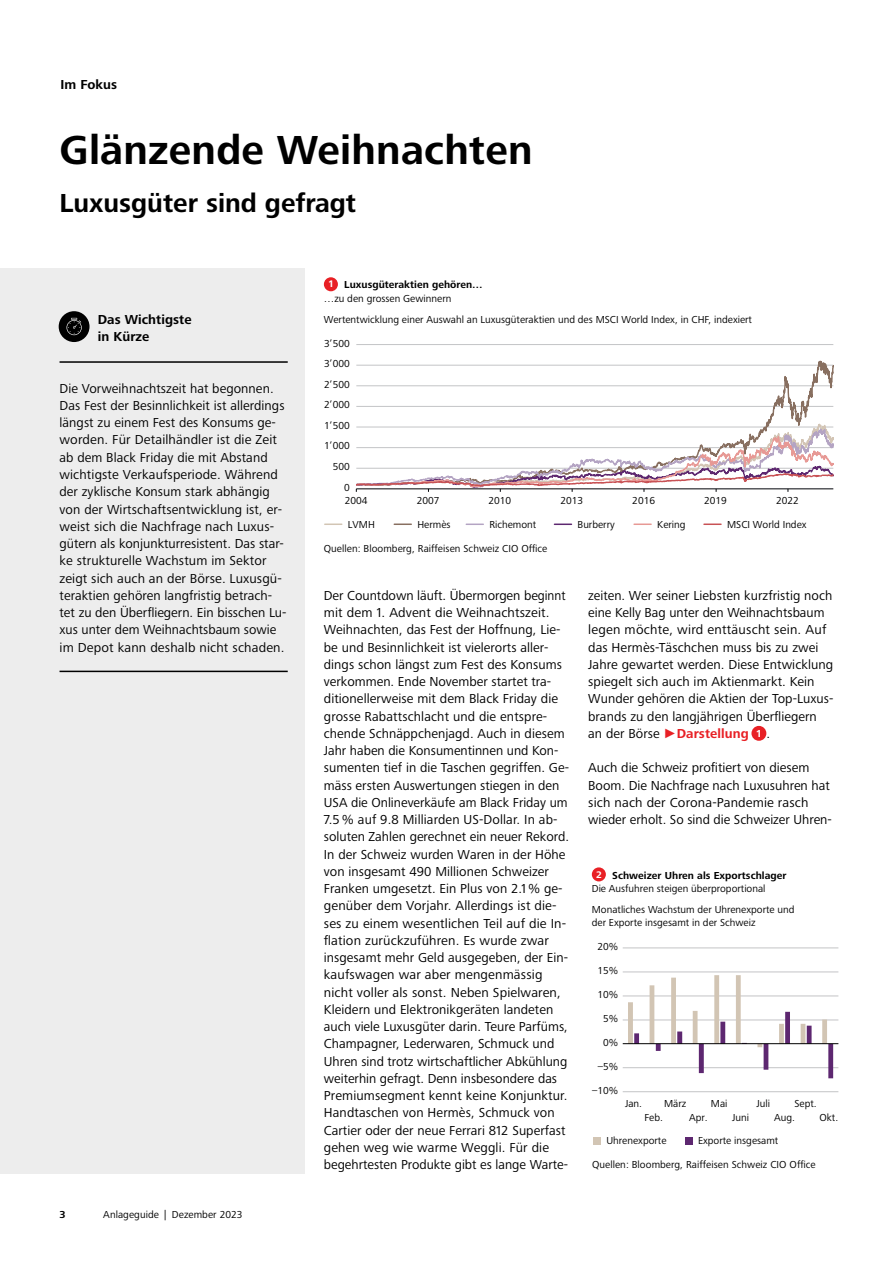
<style>
.page{position:relative;width:893px;height:1263px;background:#fff}
.page>*{position:absolute;margin:0;border:0;box-sizing:border-box;transform-origin:0 0}
.t1{font:700 42px "Frutiger Next LTW1 G";letter-spacing:.005em;color:#000}
.t2{font:700 27px "Frutiger Next LTW1 G";color:#000}
.t3{font:13.5px/17.2px "Frutiger Next LTW1 G";letter-spacing:.005em;color:#000}
.t4{font:700 13.5px/17.2px "Frutiger Next LTW1 G";letter-spacing:.005em;color:#000}
.t5{font:10.5px/13.5px "Frutiger Next LTW1 G";color:#000}
.t6{font:700 10.5px/13.5px "Frutiger Next LTW1 G";letter-spacing:.005em;color:#000}
.s1{font-size:9.9px;color:#fff}
.s2{font-weight:400}
.s3{font-family:"Arial";color:#e82025}
.s4{font-weight:700;color:#e82025}
.s5{font-weight:700;font-size:10.5px;color:#fff}
.s6{font-weight:700;font-size:9.9px;color:#fff}
.s7{font-weight:700}
</style>
<div class="page">
<div style="left:751px;top:726px;width:15px;height:15px;background:#e82025;border-radius:50%"></div>
<div style="left:0;top:268px;width:305px;height:906px;background:#ededed"></div>
<svg style="left:59px;top:311px;width:31px;height:31px"></svg>
<svg style="left:59px;top:311px;width:30px;height:30px"></svg>
<hr style="left:60px;top:361px;width:228px;height:2px;background:#000">
<hr style="left:60px;top:671px;width:228px;height:1px;background:#000">
<div style="left:324px;top:277px;width:14px;height:14px;background:#e82025;border-radius:50%"></div>
<svg style="left:325px;top:523px;width:17px;height:2px"></svg>
<svg style="left:394px;top:523px;width:17px;height:2px"></svg>
<svg style="left:634px;top:523px;width:17px;height:2px"></svg>
<svg style="left:466px;top:523px;width:17px;height:2px"></svg>
<svg style="left:554px;top:523px;width:17px;height:2px"></svg>
<svg style="left:704px;top:523px;width:17px;height:2px"></svg>
<hr style="left:356px;top:344px;width:477px;height:1px;background:#c3c4c6">
<svg style="left:356px;top:360px;width:477px;height:63px"></svg>
<svg style="left:356px;top:423px;width:477px;height:69px"></svg>
<div style="left:592px;top:867px;width:14px;height:14px;background:#e82025;border-radius:50%"></div>
<div style="left:593px;top:1137px;width:8px;height:7px;background:#d2c5b4"></div>
<div style="left:685px;top:1137px;width:8px;height:7px;background:#5d2770"></div>
<hr style="left:623px;top:1091px;width:215px;height:1px;background:#c3c4c6">
<hr style="left:623px;top:1067px;width:215px;height:1px;background:#c3c4c6">
<hr style="left:623px;top:1020px;width:215px;height:1px;background:#c3c4c6">
<hr style="left:623px;top:996px;width:215px;height:1px;background:#c3c4c6">
<hr style="left:623px;top:972px;width:215px;height:1px;background:#c3c4c6">
<hr style="left:623px;top:948px;width:215px;height:1px;background:#c3c4c6">
<svg style="left:628px;top:975px;width:205px;height:103px"></svg>
<hr style="left:623px;top:1043px;width:215px;height:1px;background:#000">
<p class="t4" style="left:61px;top:77px;width:58px">Im Fokus</p>
<h1 class="t1" style="left:60px;top:126px;width:475px">Glänzende Weihnachten</h1>
<h2 class="t2" style="left:60px;top:188px;width:298px">Luxusgüter sind gefragt</h2>
<p class="t4" style="left:98px;top:311px;width:95px">Das Wichtigste in Kürze</p>
<p class="t3" style="left:60px;top:380px;width:228px">Die Vorweihnachtszeit hat begonnen.<br>Das Fest der Besinnlichkeit ist allerdings längst zu einem Fest des Konsums ge&shy;worden. Für Detailhändler ist die Zeit ab dem Black Friday die mit Abstand wichtigste Verkaufsperiode. Während der zyklische Konsum stark abhängig von der Wirtschaftsentwicklung ist, er&shy;weist sich die Nachfrage nach Luxus&shy;gütern als konjunkturresistent. Das star&shy;ke strukturelle Wachstum im Sektor zeigt sich auch an der Börse. Luxusgü&shy;teraktien gehören langfristig betrach&shy;tet zu den Überfliegern. Ein bisschen Lu&shy;xus unter dem Weihnachtsbaum sowie im Depot kann deshalb nicht schaden.</p>
<p class="t6" style="left:60px;top:1208px;width:8px">3</p>
<p class="t5" style="left:103px;top:1208px;width:141px">Anlageguide | Dezember 2023</p>
<p class="t6" style="left:324px;top:279px;width:160px;text-indent:4px"><span class="s1">1</span> Luxusgüteraktien gehören… <span class="s2">…zu den grossen Gewinnern</span></p>
<p class="t5" style="left:324px;top:313px;width:430px">Wertentwicklung einer Auswahl an Luxusgüteraktien und des MSCI World Index, in CHF, indexiert</p>
<p class="t5" style="left:324px;top:337px;width:27px">3’500</p>
<p class="t5" style="left:324px;top:357px;width:27px">3’000</p>
<p class="t5" style="left:324px;top:378px;width:27px">2’500</p>
<p class="t5" style="left:324px;top:398px;width:27px">2’000</p>
<p class="t5" style="left:324px;top:419px;width:27px">1’500</p>
<p class="t5" style="left:324px;top:439px;width:27px">1’000</p>
<p class="t5" style="left:333px;top:460px;width:19px">500</p>
<p class="t5" style="left:344px;top:481px;width:7px">0</p>
<p class="t5" style="left:345px;top:494px;width:24px">2004</p>
<p class="t5" style="left:417px;top:494px;width:24px">2007</p>
<p class="t5" style="left:489px;top:494px;width:24px">2010</p>
<p class="t5" style="left:560px;top:494px;width:24px">2013</p>
<p class="t5" style="left:632px;top:494px;width:24px">2016</p>
<p class="t5" style="left:704px;top:494px;width:24px">2019</p>
<p class="t5" style="left:776px;top:494px;width:24px">2022</p>
<p class="t5" style="left:348px;top:518px;width:29px">LVMH</p>
<p class="t5" style="left:417px;top:518px;width:35px">Hermès</p>
<p class="t5" style="left:489px;top:518px;width:48px">Richemont</p>
<p class="t5" style="left:578px;top:518px;width:39px">Burberry</p>
<p class="t5" style="left:657px;top:518px;width:30px">Kering</p>
<p class="t5" style="left:727px;top:518px;width:81px">MSCI World Index</p>
<p class="t5" style="left:324px;top:542px;width:225px">Quellen: Bloomberg, Raiffeisen Schweiz CIO Office</p>
<p class="t3" style="left:324px;top:587px;width:247px">Der Countdown läuft. Übermorgen beginnt mit dem 1. Advent die Weihnachtszeit.<br>Weihnachten, das Fest der Hoffnung, Lie&shy;be und Besinnlichkeit ist vielerorts aller&shy;dings schon längst zum Fest des Konsums verkommen. Ende November startet tra&shy;ditionellerweise mit dem Black Friday die grosse Rabattschlacht und die entspre&shy;chende Schnäppchenjagd. Auch in diesem Jahr haben die Konsumentinnen und Kon&shy;sumenten tief in die Taschen gegriffen. Ge&shy;mäss ersten Auswertungen stiegen in den USA die Onlineverkäufe am Black Friday um 7.5% auf 9.8 Milliarden US-Dollar. In ab&shy;soluten Zahlen gerechnet ein neuer Rekord.<br>In der Schweiz wurden Waren in der Höhe von insgesamt 490 Millionen Schweizer Franken umgesetzt. Ein Plus von 2.1% ge&shy;genüber dem Vorjahr. Allerdings ist die&shy;ses zu einem wesentlichen Teil auf die In&shy;flation zurückzuführen. Es wurde zwar insgesamt mehr Geld ausgegeben, der Ein&shy;kaufswagen war aber mengenmässig nicht voller als sonst. Neben Spielwaren, Kleidern und Elektronikgeräten landeten auch viele Luxusgüter darin. Teure Parfüms, Champagner, Lederwaren, Schmuck und Uhren sind trotz wirtschaftlicher Abkühlung weiterhin gefragt. Denn insbesondere das Premiumsegment kennt keine Konjunktur.<br>Handtaschen von Hermès, Schmuck von Cartier oder der neue Ferrari 812 Superfast gehen weg wie warme Weggli. Für die begehrtesten Produkte gibt es lange Warte-</p>
<p class="t3" style="left:588px;top:587px;width:247px">zeiten. Wer seiner Liebsten kurzfristig noch eine Kelly Bag unter den Weihnachtsbaum legen möchte, wird enttäuscht sein. Auf das Hermès-Täschchen muss bis zu zwei Jahre gewartet werden. Diese Entwicklung spiegelt sich auch im Aktienmarkt. Kein Wunder gehören die Aktien der Top-Luxus&shy;brands zu den langjährigen Überfliegern an der Börse <span class="s3">►</span><span class="s4">Darstellung</span> <span class="s5">1</span> .</p>
<p class="t3" style="left:588px;top:759px;width:245px">Auch die Schweiz profitiert von diesem Boom. Die Nachfrage nach Luxusuhren hat sich nach der Corona-Pandemie rasch wieder erholt. So sind die Schweizer Uhren-</p>
<p class="t5" style="left:592px;top:869px;width:196px;text-indent:4px"><span class="s6">2</span> <span class="s7">Schweizer Uhren als Exportschlager<br></span>Die Ausfuhren steigen überproportional</p>
<p class="t5" style="left:592px;top:903px;width:204px">Monatliches Wachstum der Uhrenexporte und der Exporte insgesamt in der Schweiz</p>
<p class="t5" style="left:597px;top:940px;width:22px">20%</p>
<p class="t5" style="left:597px;top:964px;width:22px">15%</p>
<p class="t5" style="left:597px;top:988px;width:22px">10%</p>
<p class="t5" style="left:603px;top:1012px;width:17px">5%</p>
<p class="t5" style="left:603px;top:1036px;width:17px">0%</p>
<p class="t5" style="left:598px;top:1060px;width:22px">–5%</p>
<p class="t5" style="left:592px;top:1084px;width:28px">–10%</p>
<p class="t5" style="left:625px;top:1097px;width:19px">Jan.</p>
<p class="t5" style="left:664px;top:1097px;width:24px">März</p>
<p class="t5" style="left:711px;top:1097px;width:18px">Mai</p>
<p class="t5" style="left:756px;top:1097px;width:15px">Juli</p>
<p class="t5" style="left:794px;top:1097px;width:24px">Sept.</p>
<p class="t5" style="left:644px;top:1111px;width:20px">Feb.</p>
<p class="t5" style="left:689px;top:1111px;width:20px">Apr.</p>
<p class="t5" style="left:732px;top:1111px;width:18px">Juni</p>
<p class="t5" style="left:774px;top:1111px;width:22px">Aug.</p>
<p class="t5" style="left:819px;top:1111px;width:20px">Okt.</p>
<p class="t5" style="left:606px;top:1134px;width:62px">Uhrenexporte</p>
<p class="t5" style="left:698px;top:1134px;width:82px">Exporte insgesamt</p>
<p class="t5" style="left:592px;top:1158px;width:225px">Quellen: Bloomberg, Raiffeisen Schweiz CIO Office</p>
</div>
